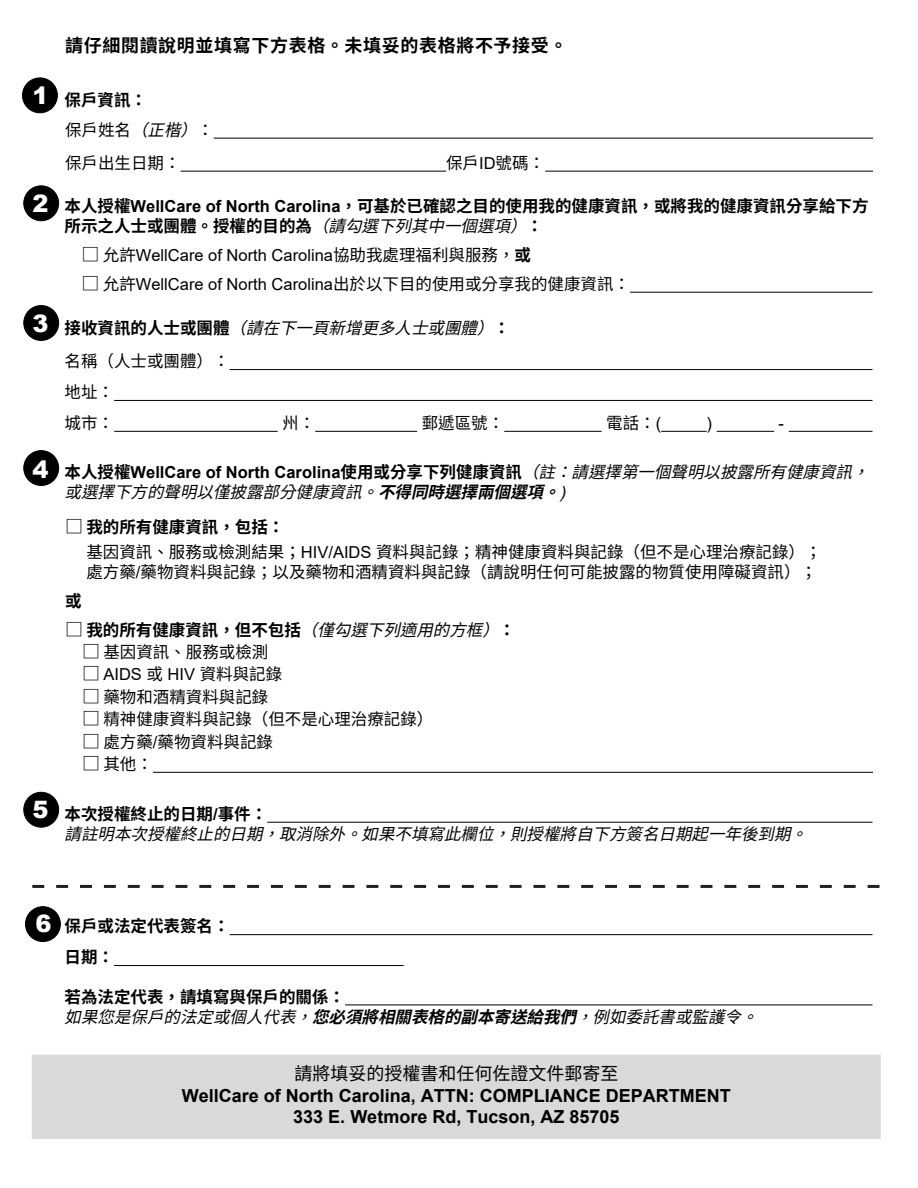
<style>
.page{position:relative;width:918px;height:1188px;background:#fff}
.page>*{position:absolute;margin:0;border:0;box-sizing:border-box;transform-origin:0 0}
.t1{font:700 18px/21.6px "Arial";color:#000;text-align:center}
.t2{font:700 18px "Noto Sans TC";letter-spacing:.035em;color:#000}
.t3{font:18px "Noto Sans TC";color:#000}
.t4{font:italic 16.5px/20.2px "Noto Sans TC";color:#000}
.t5{font:16.5px/20.2px "Noto Sans TC";color:#000}
.t6{font:700 16.5px/20.2px "Noto Sans TC";color:#000}
.t7{font:16.5px "Arial";color:#000}
.s1{font-family:"Arial";font-weight:900;font-size:24px;color:#fff}
.s2{font-style:italic}
.s3{font-family:"Arial"}
.s4{font-weight:400;font-style:italic}
.s5{font-family:"Noto Sans TC";font-size:18px}
.s6{font-family:"Noto Sans TC"}
.s7{font-family:"Noto Sans TC";font-weight:700}
.s8{font-family:"Arial";font-weight:900;font-style:normal;font-size:24px;color:#fff}
.s9{font-weight:700;font-style:normal}
.s10{font-family:"Arial";font-weight:700;font-style:normal}
.s11{font-weight:700}
.s12{font-weight:400;font-size:18px}
.s13{font-size:18px}
</style>
<div class="page">
<div style="left:32px;top:1055px;width:848px;height:83px;background:#d9d9d9"></div>
<hr style="left:214px;top:138px;width:659px;height:1px;background:#000">
<hr style="left:181px;top:171px;width:265px;height:1px;background:#000">
<hr style="left:545px;top:171px;width:328px;height:1px;background:#000">
<hr style="left:630px;top:292px;width:243px;height:1px;background:#000">
<hr style="left:267px;top:822px;width:606px;height:1px;background:#000">
<hr style="left:153px;top:772px;width:720px;height:1px;background:#000">
<hr style="left:230px;top:934px;width:643px;height:1px;background:#000">
<hr style="left:114px;top:965px;width:290px;height:1px;background:#000">
<hr style="left:345px;top:1005px;width:528px;height:1px;background:#000">
<hr style="left:230px;top:369px;width:643px;height:1px;background:#000">
<hr style="left:114px;top:400px;width:759px;height:1px;background:#000">
<hr style="left:114px;top:431px;width:164px;height:1px;background:#000">
<hr style="left:315px;top:431px;width:102px;height:1px;background:#000">
<hr style="left:504px;top:431px;width:98px;height:1px;background:#000">
<hr style="left:661px;top:431px;width:46px;height:1px;background:#000">
<hr style="left:717px;top:431px;width:57px;height:1px;background:#000">
<hr style="left:789px;top:431px;width:84px;height:1px;background:#000">
<svg style="left:32px;top:885px;width:848px;height:3px"></svg>
<svg style="left:22px;top:78px;width:35px;height:35px"></svg>
<svg style="left:24px;top:186px;width:35px;height:35px"></svg>
<svg style="left:24px;top:306px;width:35px;height:34px"></svg>
<svg style="left:24px;top:451px;width:35px;height:35px"></svg>
<svg style="left:24px;top:792px;width:35px;height:35px"></svg>
<svg style="left:25px;top:907px;width:35px;height:35px"></svg>
<h2 class="t2" style="left:65px;top:36px;width:504px">請仔細閱讀說明並填寫下方表格。未填妥的表格將不予接受。</h2>
<h3 class="t6" style="left:32px;top:90px;width:116px"><span class="s1">1</span> 保戶資訊：</h3>
<p class="t5" style="left:65px;top:120px;width:150px">保戶姓名<span class="s2">（正楷）</span>：</p>
<p class="t5" style="left:65px;top:153px;width:117px">保戶出生日期：</p>
<p class="t5" style="left:446px;top:153px;width:100px">保戶<span class="s3">ID</span>號碼：</p>
<h3 class="t6" style="left:65px;top:196px;width:805px;text-indent:-32px"><span class="s1">2</span> 本人授權<span class="s3">WellCare of North Carolina</span>，可基於已確認之目的使用我的健康資訊，或將我的健康資訊分享給下方所示之人士或團體。授權的目的為<span class="s4">（請勾選下列其中一個選項）</span>：</h3>
<p class="t7" style="left:82px;top:244px;width:451px"><span class="s5">□</span> <span class="s6">允許</span>WellCare of North Carolina<span class="s6">協助我處理福利與服務，</span><span class="s7">或</span></p>
<p class="t7" style="left:82px;top:273px;width:550px"><span class="s5">□</span> <span class="s6">允許</span>WellCare of North Carolina<span class="s6">出於以下目的使用或分享我的健康資訊：</span></p>
<h3 class="t4" style="left:32px;top:318px;width:479px"><span class="s8">3</span> <span class="s9">接收資訊的人士或團體</span>（請在下一頁新增更多人士或團體）<span class="s9">：</span></h3>
<p class="t5" style="left:65px;top:351px;width:167px">名稱（人士或團體）：</p>
<p class="t5" style="left:65px;top:382px;width:51px">地址：</p>
<p class="t5" style="left:65px;top:413px;width:51px">城市：</p>
<p class="t5" style="left:282px;top:413px;width:34px">州：</p>
<p class="t5" style="left:422px;top:413px;width:84px">郵遞區號：</p>
<p class="t5" style="left:606px;top:413px;width:56px">電話：<span class="s3">(</span></p>
<h3 class="t4" style="left:65px;top:462px;width:815px;text-indent:-32px"><span class="s8">4</span> <span class="s9">本人授權</span><span class="s10">WellCare of North Carolina</span><span class="s9">使用或分享下列健康資訊</span>（註：請選擇第一個聲明以披露所有健康資訊，或選擇下方的聲明以僅披露部分健康資訊。<span class="s11">不得同時選擇兩個選項。</span><span class="s3">)</span></h3>
<p class="t7" style="left:707px;top:412px;width:7px">)</p>
<p class="t7" style="left:779px;top:412px;width:7px">-</p>
<p class="t6" style="left:65px;top:518px;width:221px"><span class="s12">□</span> 我的所有健康資訊，包括：</p>
<p class="t5" style="left:86px;top:542px;width:737px">基因資訊、服務或檢測結果；<span class="s3">HIV/AIDS</span> 資料與記錄；精神健康資料與記錄（但不是心理治療記錄）；處方藥<span class="s3">/</span>藥物資料與記錄；以及藥物和酒精資料與記錄（請說明任何可能披露的物質使用障礙資訊）；</p>
<h4 class="t6" style="left:65px;top:591px;width:18px">或</h4>
<p class="t6" style="left:65px;top:620px;width:452px"><span class="s12">□</span> 我的所有健康資訊，但不包括<span class="s4">（僅勾選下列適用的方框）</span>：</p>
<p class="t5" style="left:82px;top:642px;width:188px"><span class="s13">□</span> 基因資訊、服務或檢測</p>
<p class="t7" style="left:82px;top:663px;width:202px"><span class="s5">□</span> AIDS <span class="s6">或</span> HIV <span class="s6">資料與記錄</span></p>
<p class="t5" style="left:82px;top:687px;width:188px"><span class="s13">□</span> 藥物和酒精資料與記錄</p>
<p class="t5" style="left:82px;top:709px;width:353px"><span class="s13">□</span> 精神健康資料與記錄（但不是心理治療記錄）</p>
<p class="t5" style="left:82px;top:732px;width:192px"><span class="s13">□</span> 處方藥<span class="s3">/</span>藥物資料與記錄</p>
<p class="t5" style="left:82px;top:754px;width:72px"><span class="s13">□</span> 其他：</p>
<h3 class="t6" style="left:32px;top:804px;width:236px"><span class="s1">5</span> 本次授權終止的日期<span class="s3">/</span>事件：</h3>
<p class="t4" style="left:65px;top:824px;width:754px">請註明本次授權終止的日期，取消除外。如果不填寫此欄位，則授權將自下方簽名日期起一年後到期。</p>
<h3 class="t6" style="left:36px;top:916px;width:196px"><span class="s1">6</span> 保戶或法定代表簽名：</h3>
<p class="t6" style="left:65px;top:947px;width:51px">日期：</p>
<p class="t6" style="left:65px;top:987px;width:282px">若為法定代表，請填寫與保戶的關係：</p>
<p class="t4" style="left:65px;top:1007px;width:705px">如果您是保戶的法定或個人代表，<span class="s11">您必須將相關表格的副本寄送給我們</span>，例如委託書或監護令。</p>
<p class="t3" style="left:294px;top:1063px;width:325px">請將填妥的授權書和任何佐證文件郵寄至</p>
<p class="t1" style="left:182px;top:1085px;width:551px">WellCare of North Carolina, ATTN: COMPLIANCE DEPARTMENT<br>333 E. Wetmore Rd, Tucson, AZ 85705</p>
</div>
